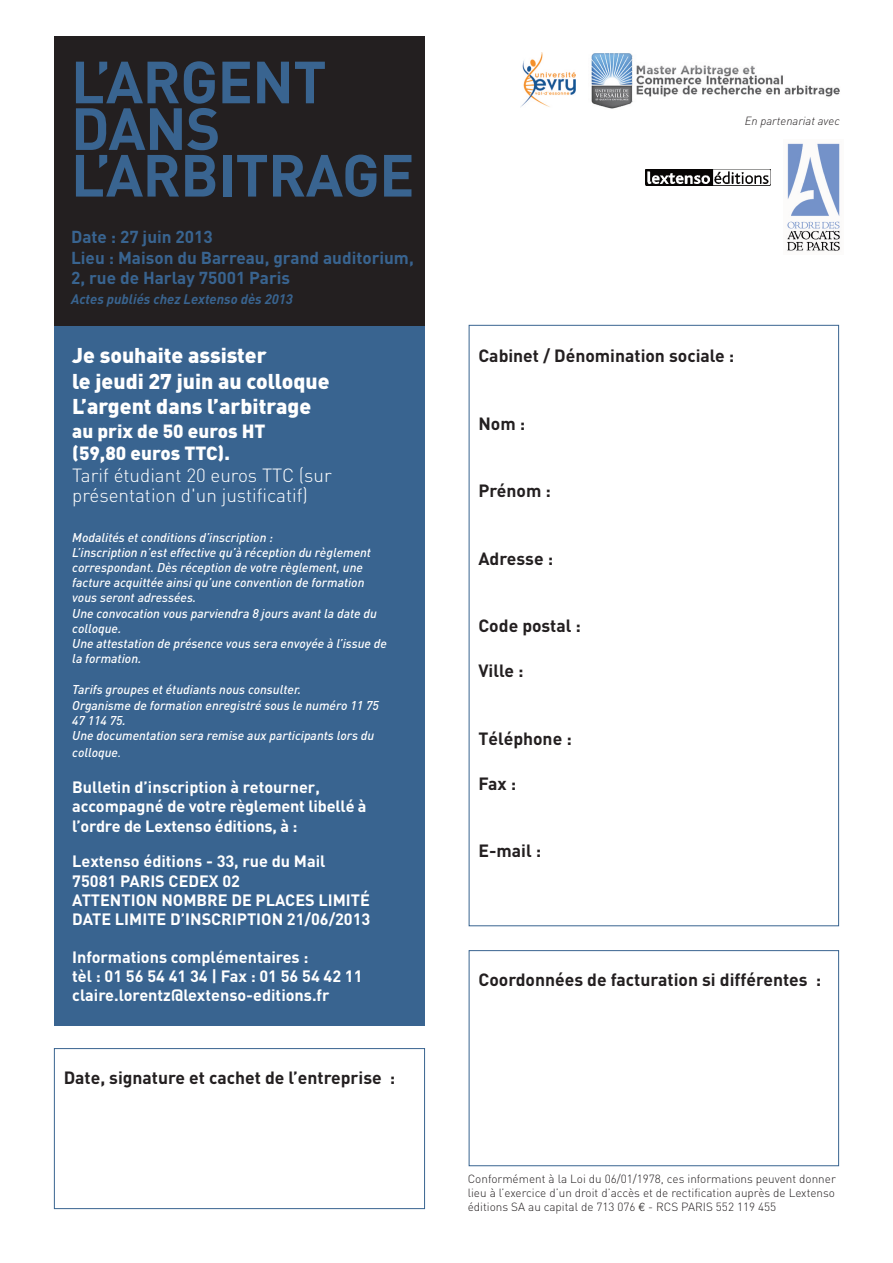
<style>
.page{position:relative;width:893px;height:1263px;background:#fff}
.page>*{position:absolute;margin:0;border:0;box-sizing:border-box;transform-origin:0 0}
.t1{font:700 58.5px/46.7px "DIN";letter-spacing:-.01em;color:#396490}
.t2{font:900 21.15px/25.3px "DIN";color:#fff}
.t3{font:300 18.9px/19.6px "DIN";color:#fff}
.t4{font:900 18.9px/22.6px "DIN";color:#fff}
.t5{font:700 17.55px "DIN";color:#231f20}
.t6{font:700 17.1px/20.5px "DIN";color:#396490}
.t7{font:700 16.2px/19.2px "DIN";color:#fff}
.t8{font:italic 700 13.65px "DIN";color:#396490}
.t9{font:italic 500 12.6px/15.1px "DIN";color:#fff}
.t10{font:300 11.7px/14.1px "DIN";color:#231f20;text-align:justify}
.t11{font:italic 300 11.7px "DIN";color:#231f20}
.s1{font-size:10.8px}
.s2{font-family:"Helvetica"}
</style>
<div class="page">
<div style="left:54px;top:325px;width:371px;height:700px;background:#396490"></div>
<img style="left:787px;top:143px;width:53px;height:108px">
<img style="left:645px;top:169px;width:125px;height:16px">
<div style="left:469px;top:950px;width:370px;height:216px;border:1px solid #396490"></div>
<div style="left:54px;top:1048px;width:371px;height:161px;border:1px solid #396490"></div>
<div style="left:54px;top:36px;width:371px;height:290px;background:#231f20"></div>
<img style="left:591px;top:53px;width:249px;height:56px">
<img style="left:521px;top:52px;width:54px;height:55px">
<h1 class="t1" style="left:71px;top:56px;width:345px">L’ARGENT<br>DANS<br>L’ARBITRAGE</h1>
<h3 class="t6" style="left:71px;top:226px;width:344px">Date : 27 juin 2013<br>Lieu : Maison du Barreau, grand auditorium,<br>2, rue de Harlay 75001 Paris</h3>
<p class="t8" style="left:71px;top:291px;width:223px">Actes publiés chez Lextenso dès 2013</p>
<h2 class="t2" style="left:72px;top:342px;width:259px">Je souhaite assister<br>le jeudi 27 juin au colloque<br>L’argent dans l’arbitrage</h2>
<h3 class="t4" style="left:72px;top:419px;width:195px">au prix de 50 euros HT (59,80 euros TTC).</h3>
<h3 class="t3" style="left:72px;top:465px;width:261px">Tarif étudiant 20 euros TTC (sur présentation d'un justificatif)</h3>
<p class="t9" style="left:72px;top:529px;width:316px">Modalités et conditions d’inscription :<br>L’inscription n’est effective qu’à réception du règlement correspondant. Dès réception de votre règlement, une facture acquittée ainsi qu’une convention de formation vous seront adressées.<br>Une convocation vous parviendra 8 jours avant la date du colloque.<br>Une attestation de présence vous sera envoyée à l’issue de la formation.</p>
<p class="t9" style="left:72px;top:682px;width:308px">Tarifs groupes et étudiants nous consulter.<br>Organisme de formation enregistré sous le numéro 11 75<br>47 114 75.<br>Une documentation sera remise aux participants lors du</p>
<p class="t9" style="left:72px;top:744px;width:50px">colloque<span class="s1">.</span></p>
<p class="t7" style="left:72px;top:776px;width:296px">Bulletin d’inscription à retourner, accompagné de votre règlement libellé à l’ordre de Lextenso éditions, à :</p>
<p class="t7" style="left:72px;top:851px;width:300px">Lextenso éditions - 33, rue du Mail<br>75081 PARIS CEDEX 02<br>ATTENTION NOMBRE DE PLACES LIMITÉ<br>DATE LIMITE D’INSCRIPTION 21/06/2013</p>
<p class="t7" style="left:72px;top:947px;width:292px">Informations complémentaires :<br>tèl : 01 56 54 41 34 | Fax : 01 56 54 42 11 claire.lorentz@lextenso-editions.fr</p>
<h3 class="t5" style="left:64px;top:1066px;width:333px">Date, signature et cachet de l’entreprise :</h3>
<p class="t11" style="left:745px;top:114px;width:97px">En partenariat avec</p>
<h3 class="t5" style="left:478px;top:344px;width:257px">Cabinet / Dénomination sociale :</h3>
<h3 class="t5" style="left:478px;top:412px;width:48px">Nom :</h3>
<h3 class="t5" style="left:478px;top:479px;width:74px">Prénom :</h3>
<h3 class="t5" style="left:478px;top:547px;width:76px">Adresse :</h3>
<h3 class="t5" style="left:478px;top:614px;width:104px">Code postal :</h3>
<h3 class="t5" style="left:478px;top:659px;width:46px">Ville :</h3>
<h3 class="t5" style="left:478px;top:727px;width:95px">Téléphone :</h3>
<h3 class="t5" style="left:478px;top:772px;width:39px">Fax :</h3>
<h3 class="t5" style="left:478px;top:839px;width:64px">E-mail :</h3>
<h3 class="t5" style="left:478px;top:968px;width:344px">Coordonnées de facturation si différentes :</h3>
<p class="t10" style="left:468px;top:1171px;width:370px">Conformément à la Loi du 06/01/1978, ces informations peuvent donner lieu à l’exercice d’un droit d’accès et de rectification auprès de Lextenso éditions SA au capital de 713 076 <span class="s2">€</span> - RCS PARIS 552 119 455</p>
</div>
